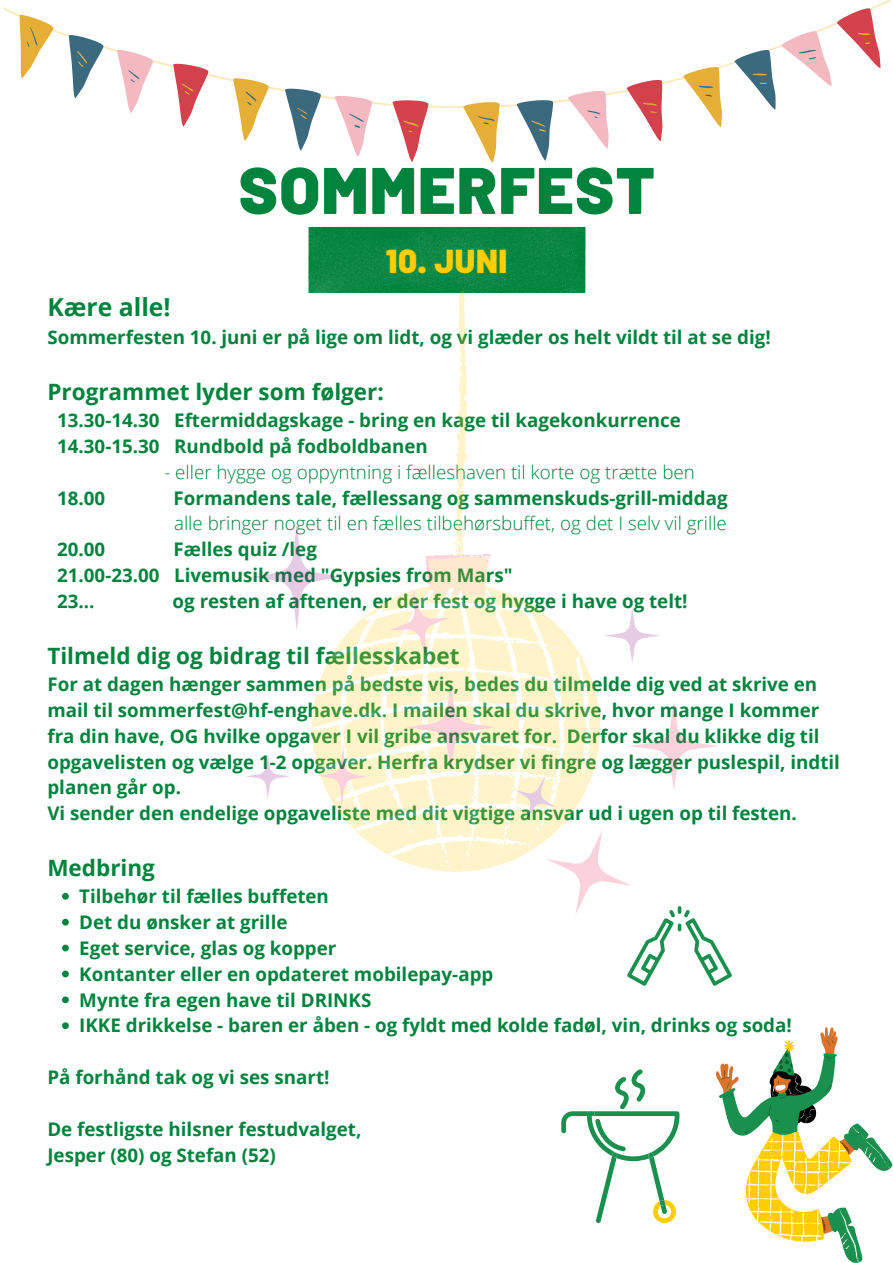
<style>
.page{position:relative;width:893px;height:1263px;background:#fff}
.page>*{position:absolute;margin:0;border:0;box-sizing:border-box;transform-origin:0 0}
.t1{font:900 65.7px "Barlow";letter-spacing:.02em;color:#00843d}
.t2{font:900 33.15px "Barlow";letter-spacing:.02em;color:#ffcd00}
.t3{font:700 24.75px "Open Sans";color:#00843d}
.t4{font:700 22.5px "Open Sans";color:#00843d}
.t5{font:700 18.75px/25.9px "Open Sans";color:#00843d}
.t6{font:300 18.75px "Open Sans";color:#00843d}
</style>
<div class="page">
<img style="left:308px;top:227px;width:277px;height:65px">
<svg style="left:3px;top:0;width:887px;height:108px"></svg>
<svg style="left:116px;top:47px;width:38px;height:66px"></svg>
<svg style="left:333px;top:94px;width:39px;height:63px"></svg>
<svg style="left:566px;top:88px;width:43px;height:60px"></svg>
<svg style="left:19px;top:12px;width:36px;height:66px"></svg>
<svg style="left:232px;top:76px;width:38px;height:65px"></svg>
<svg style="left:462px;top:101px;width:38px;height:62px"></svg>
<svg style="left:681px;top:64px;width:41px;height:63px"></svg>
<svg style="left:68px;top:32px;width:37px;height:66px"></svg>
<svg style="left:173px;top:61px;width:36px;height:66px"></svg>
<svg style="left:284px;top:86px;width:38px;height:65px"></svg>
<svg style="left:391px;top:99px;width:38px;height:63px"></svg>
<svg style="left:515px;top:98px;width:38px;height:63px"></svg>
<svg style="left:625px;top:77px;width:37px;height:64px"></svg>
<svg style="left:732px;top:5px;width:148px;height:104px"></svg>
<svg style="left:627px;top:915px;width:105px;height:71px"></svg>
<svg style="left:561px;top:1069px;width:118px;height:154px"></svg>
<svg style="left:716px;top:1027px;width:177px;height:236px"></svg>
<svg style="left:62px;top:893px;width:7px;height:7px"></svg>
<svg style="left:62px;top:919px;width:7px;height:6px"></svg>
<svg style="left:62px;top:945px;width:7px;height:6px"></svg>
<svg style="left:62px;top:970px;width:7px;height:7px"></svg>
<svg style="left:62px;top:996px;width:7px;height:7px"></svg>
<svg style="left:62px;top:1022px;width:7px;height:7px"></svg>
<svg style="left:312px;top:288px;width:274px;height:235px"></svg>
<svg style="left:331px;top:702px;width:387px;height:213px"></svg>
<svg style="left:246px;top:523px;width:414px;height:276px"></svg>
<svg style="left:425px;top:553px;width:67px;height:43px;background:#fdead6"></svg>
<h1 class="t1" style="left:239px;top:148px;width:417px">SOMMERFEST</h1>
<h2 class="t2" style="left:386px;top:240px;width:123px">10. JUNI</h2>
<h3 class="t3" style="left:47px;top:290px;width:125px">Kære alle!</h3>
<p class="t5" style="left:47px;top:324px;width:725px">Sommerfesten 10. juni er på lige om lidt, og vi glæder os helt vildt til at se dig!</p>
<p class="t4" style="left:47px;top:376px;width:338px">Programmet lyder som følger:</p>
<p class="t5" style="left:57px;top:407px;width:625px">13.30-14.30 Eftermiddagskage - bring en kage til kagekonkurrence<br>14.30-15.30 Rundbold på fodboldbanen</p>
<p class="t6" style="left:164px;top:459px;width:532px">- eller hygge og oppyntning i fælleshaven til korte og trætte ben</p>
<p class="t5" style="left:57px;top:484px;width:50px">18.00</p>
<p class="t5" style="left:174px;top:484px;width:555px">Formandens tale, fællessang og sammenskuds-grill-middag</p>
<p class="t6" style="left:174px;top:510px;width:554px">alle bringer noget til en fælles tilbehørsbuffet, og det I selv vil grille</p>
<p class="t5" style="left:57px;top:536px;width:50px">20.00</p>
<p class="t5" style="left:57px;top:536px;width:457px;text-indent:116px">Fælles quiz /leg<br>21.00-23.00 Livemusik med "Gypsies from Mars"<br>23...</p>
<p class="t5" style="left:173px;top:588px;width:516px">og resten af aftenen, er der fest og hygge i have og telt!</p>
<p class="t4" style="left:47px;top:640px;width:413px">Tilmeld dig og bidrag til fællesskabet</p>
<p class="t5" style="left:47px;top:671px;width:794px">For at dagen hænger sammen på bedste vis, bedes du tilmelde dig ved at skrive en mail til sommerfest@hf-enghave.dk. I mailen skal du skrive, hvor mange I kommer fra din have, OG hvilke opgaver I vil gribe ansvaret for. Derfor skal du klikke dig til opgavelisten og vælge 1-2 opgaver. Herfra krydser vi fingre og lægger puslespil, indtil planen går op.<br>Vi sender den endelige opgaveliste med dit vigtige ansvar ud i ugen op til festen.</p>
<p class="t4" style="left:47px;top:852px;width:109px">Medbring</p>
<p class="t5" style="left:79px;top:883px;width:714px">Tilbehør til fælles buffeten<br>Det du ønsker at grille<br>Eget service, glas og kopper<br>Kontanter eller en opdateret mobilepay-app<br>Mynte fra egen have til DRINKS<br>IKKE drikkelse - baren er åben - og fyldt med kolde fadøl, vin, drinks og soda!</p>
<p class="t5" style="left:47px;top:1064px;width:283px">På forhånd tak og vi ses snart!</p>
<p class="t5" style="left:47px;top:1116px;width:315px">De festligste hilsner festudvalget,<br>Jesper (80) og Stefan (52)</p>
</div>
